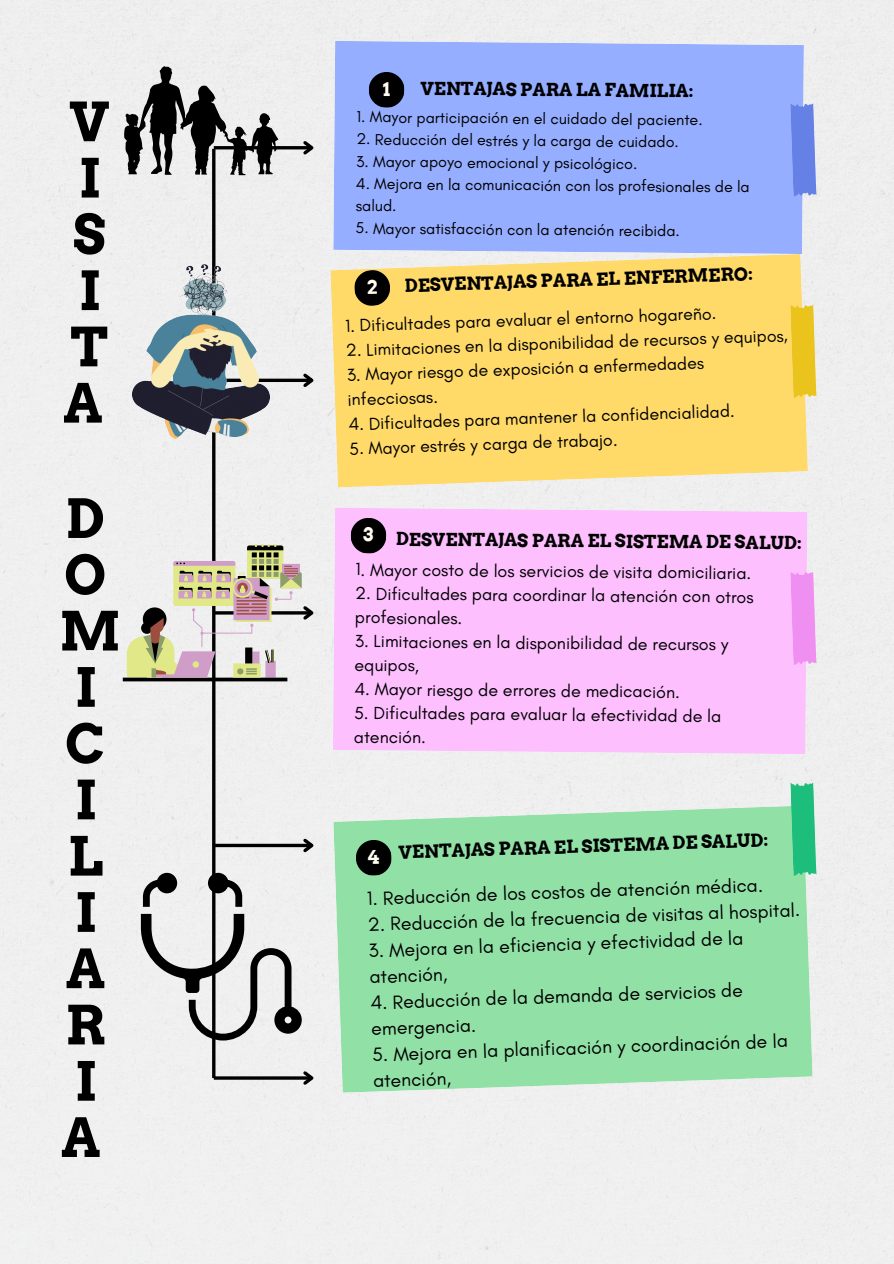
<style>
.page{position:relative;width:894px;height:1264px;background:#fff}
.page>*{position:absolute;margin:0;border:0;box-sizing:border-box;transform-origin:0 0}
.t1{font:700 53.7px/56.2px "Arvo";color:#000}
.t2{font:19.5px/26px "Glacial Indifference";color:#000}
.t3{font:700 18px "Arvo";color:#000}
.t4{font:17.85px/25px "Glacial Indifference";color:#000}
.t5{font:17.7px/24.6px "Glacial Indifference";color:#000}
.t6{font:16.05px/23.7px "Glacial Indifference";color:#000}
</style>
<div class="page">
<div style="left:0;top:0;width:893px;height:1263px;background:#efefef"></div>
<div style="left:333px;top:41px;width:470px;height:213px;background:#96aeff"></div>
<div style="left:333px;top:507px;width:474px;height:247px;background:#febfff"></div>
<svg style="left:330px;top:254px;width:477px;height:233px;background:#fddb73"></svg>
<svg style="left:333px;top:805px;width:479px;height:287px;background:#97e2ac"></svg>
<div style="left:368px;top:72px;width:36px;height:36px;background:#000;border-radius:50%"></div>
<hr style="left:212px;top:149px;width:3px;height:928px;background:#000">
<hr style="left:214px;top:146px;width:98px;height:3px;background:#000">
<svg style="left:300px;top:138px;width:17px;height:19px"></svg>
<svg style="left:270px;top:378px;width:30px;height:4px"></svg>
<svg style="left:300px;top:370px;width:17px;height:20px"></svg>
<svg style="left:215px;top:843px;width:85px;height:4px"></svg>
<svg style="left:300px;top:835px;width:17px;height:20px"></svg>
<hr style="left:214px;top:1076px;width:98px;height:3px;background:#000">
<svg style="left:300px;top:1068px;width:17px;height:19px"></svg>
<svg style="left:790px;top:304px;width:26px;height:94px;background:#ecc833"></svg>
<svg style="left:790px;top:782px;width:26px;height:94px;background:#39c489"></svg>
<svg style="left:790px;top:103px;width:26px;height:94px;background:#738de8"></svg>
<svg style="left:790px;top:571px;width:26px;height:94px;background:#f09af2"></svg>
<svg style="left:124px;top:66px;width:154px;height:109px"></svg>
<img style="left:132px;top:264px;width:138px;height:174px">
<svg style="left:123px;top:544px;width:194px;height:137px"></svg>
<svg style="left:208px;top:872px;width:34px;height:34px"></svg>
<svg style="left:141px;top:913px;width:161px;height:127px"></svg>
<svg style="left:143px;top:872px;width:34px;height:34px"></svg>
<svg style="left:354px;top:270px;width:36px;height:36px"></svg>
<svg style="left:350px;top:517px;width:36px;height:37px"></svg>
<svg style="left:355px;top:839px;width:37px;height:36px"></svg>
<p class="t1" style="left:63px;top:94px;width:48px">V<br>I<br>S<br>I<br>T<br>A</p>
<p class="t1" style="left:59px;top:490px;width:63px">D<br>O<br>M<br>I<br>C<br>I<br>L<br>I<br>A<br>R<br>I<br>A</p>
<p class="t3" style="left:420px;top:76px;width:274px;rotate:1deg">VENTAJAS PARA LA FAMILIA:</p>
<p class="t6" style="left:357px;top:103px;width:347px;rotate:1deg">1. Mayor participación en el cuidado del paciente.</p>
<p class="t6" style="left:356px;top:126px;width:324px;rotate:1deg">2. Reducción del estrés y la carga de cuidado.</p>
<p class="t6" style="left:356px;top:148px;width:282px;rotate:1deg">3. Mayor apoyo emocional y psicológico.</p>
<p class="t6" style="left:356px;top:170px;width:395px;rotate:1deg">4. Mejora en la comunicación con los profesionales de la salud.</p>
<h2 class="t6" style="left:356px;top:214px;width:326px;rotate:1deg">5. Mayor satisfacción con la atención recibida.</h2>
<p class="t3" style="left:404px;top:275px;width:349px;rotate:-2deg">DESVENTAJAS PARA EL ENFERMERO:</p>
<p class="t5" style="left:344px;top:313px;width:373px;rotate:-2deg">1. Dificultades para evaluar el entorno hogareño.</p>
<p class="t5" style="left:345px;top:338px;width:443px;rotate:-2deg">2. Limitaciones en la disponibilidad de recursos y equipos,</p>
<p class="t5" style="left:346px;top:362px;width:359px;rotate:-2deg">3. Mayor riesgo de exposición a enfermedades infecciosas.</p>
<p class="t5" style="left:348px;top:412px;width:388px;rotate:-2deg">4. Dificultades para mantener la confidencialidad.</p>
<p class="t5" style="left:349px;top:436px;width:270px;rotate:-2deg">5. Mayor estrés y carga de trabajo.</p>
<h2 class="t3" style="left:396px;top:526px;width:407px;rotate:1deg">DESVENTAJAS PARA EL SISTEMA DE SALUD:</h2>
<p class="t4" style="left:355px;top:555px;width:397px;rotate:1deg">1. Mayor costo de los servicios de visita domiciliaria.</p>
<p class="t4" style="left:355px;top:579px;width:400px;rotate:1deg">2. Dificultades para coordinar la atención con otros profesionales.</p>
<p class="t4" style="left:355px;top:626px;width:375px;rotate:1deg">3. Limitaciones en la disponibilidad de recursos y equipos,</p>
<p class="t4" style="left:354px;top:674px;width:327px;rotate:1deg">4. Mayor riesgo de errores de medicación.</p>
<p class="t4" style="left:354px;top:698px;width:369px;rotate:1deg">5. Dificultades para evaluar la efectividad de la atención.</p>
<p class="t3" style="left:398px;top:841px;width:371px;rotate:-2deg">VENTAJAS PARA EL SISTEMA DE SALUD:</p>
<h3 class="t2" style="left:366px;top:885px;width:398px;rotate:-2deg">1. Reducción de los costos de atención médica.</h3>
<h3 class="t2" style="left:367px;top:911px;width:434px;rotate:-2deg">2. Reducción de la frecuencia de visitas al hospital.</h3>
<h3 class="t2" style="left:368px;top:937px;width:376px;rotate:-2deg">3. Mejora en la eficiencia y efectividad de la atención,</h3>
<h3 class="t2" style="left:370px;top:989px;width:374px;rotate:-2deg">4. Reducción de la demanda de servicios de emergencia.</h3>
<h3 class="t2" style="left:372px;top:1041px;width:417px;rotate:-2deg">5. Mejora en la planificación y coordinación de la atención,</h3>
</div>
